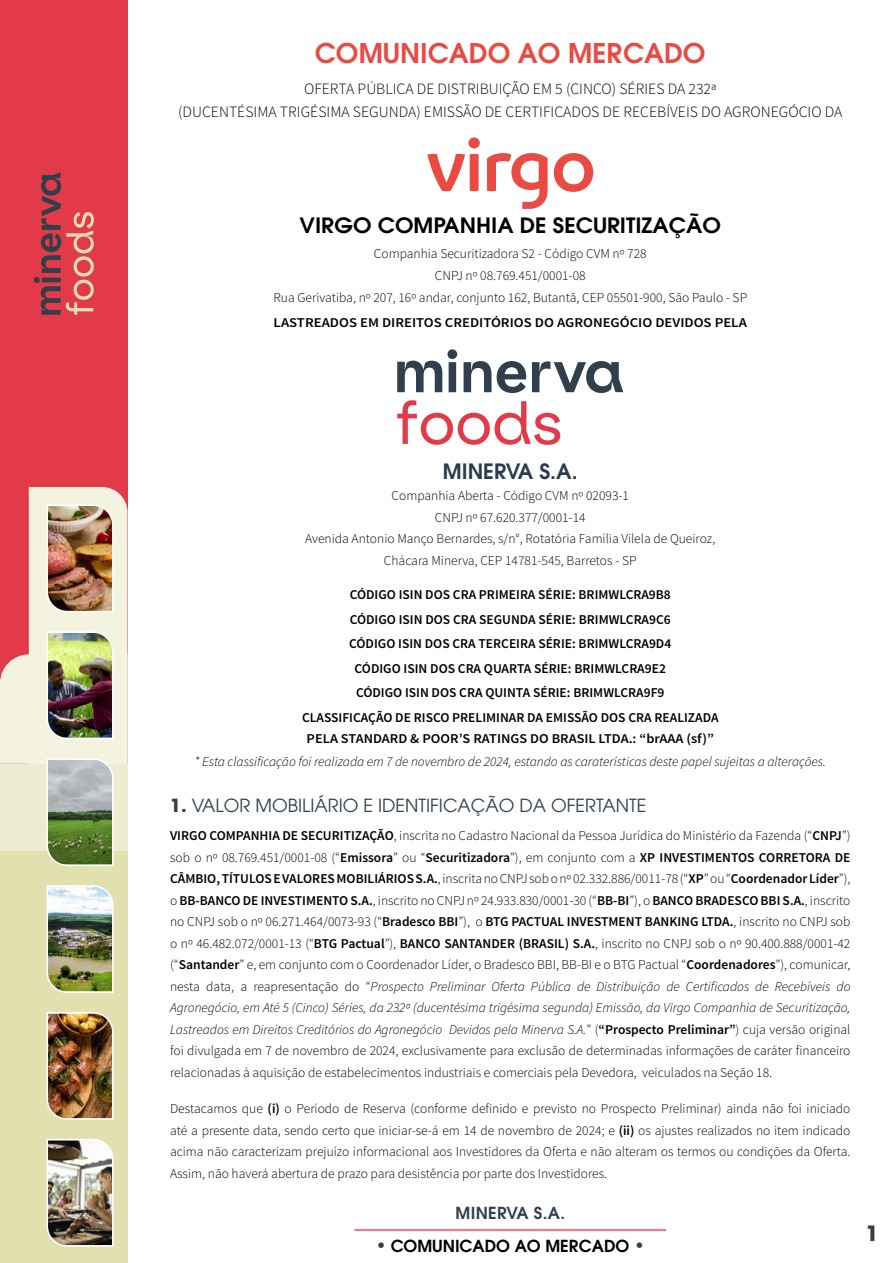
<style>
.page{position:relative;width:893px;height:1263px;background:#fff}
.page>*{position:absolute;margin:0;border:0;box-sizing:border-box;transform-origin:0 0}
.t1{font:600 27px "ITC Avant Garde Pro";color:#e94a42}
.t2{font:600 21px "ITC Avant Garde Pro";color:#000;scale:1.05 1}
.t3{font:600 21px "ITC Avant Garde Pro";color:#2b3c4c}
.t4{font:700 21px "ITC Avant Garde Pro";color:#32404d}
.t5{font:18px "ITC Avant Garde Pro";color:#32404d}
.t6{font:600 16.5px "ITC Avant Garde Pro";color:#000}
.t7{font:600 16.5px "ITC Avant Garde Pro";letter-spacing:.02em;color:#32404d}
.t8{font:300 15.75px/22.5px "Source Sans Pro";color:#000;text-align:center}
.t9{font:300 13.5px/21.6px "Source Sans Pro";color:#000;text-align:center}
.t10{font:600 13.5px/24.6px "Source Sans Pro";color:#000;text-align:center}
.t11{font:italic 300 13.5px "Source Sans Pro";color:#000}
.t12{font:600 13.5px "Source Sans Pro";color:#000;scale:1.09 1}
.t13{font:600 13.5px "Source Sans Pro";color:#000;scale:1.06 1}
.s1{font-weight:700}
.s2{font-weight:600}
.s3{font-style:italic}
.s4{font-size:18px;color:#32404d}
</style>
<div class="page">
<div style="left:0;top:0;width:128px;height:1263px;background:#e33a49"></div>
<div style="left:0;top:778px;width:128px;height:485px;background:#e3e0b0"></div>
<svg style="left:34px;top:172px;width:60px;height:143px"></svg>
<img style="left:0;top:487px;width:128px;height:380px">
<img style="left:46px;top:885px;width:68px;height:108px">
<img style="left:46px;top:1012px;width:68px;height:108px">
<img style="left:46px;top:1138px;width:68px;height:109px">
<hr style="left:354px;top:1229px;width:312px;height:2px;background:#e33a49">
<svg style="left:427px;top:137px;width:53px;height:54px"></svg>
<svg style="left:554px;top:153px;width:39px;height:39px"></svg>
<svg style="left:487px;top:153px;width:61px;height:56px"></svg>
<svg style="left:397px;top:400px;width:163px;height:45px"></svg>
<svg style="left:397px;top:349px;width:226px;height:44px"></svg>
<h1 class="t1" style="left:315px;top:35px;width:392px">COMUNICADO AO MERCADO</h1>
<p class="t8" style="left:178px;top:78px;width:666px">OFERTA PÚBLICA DE DISTRIBUIÇÃO EM 5 (CINCO) SÉRIES DA 232ª<br>(DUCENTÉSIMA TRIGÉSIMA SEGUNDA) EMISSÃO DE CERTIFICADOS DE RECEBÍVEIS DO AGRONEGÓCIO DA</p>
<h2 class="t2" style="left:300px;top:211px;width:403px">VIRGO COMPANHIA DE SECURITIZAÇÃO</h2>
<p class="t9" style="left:273px;top:243px;width:475px">Companhia Securitizadora S2 - Código CVM nº 728<br>CNPJ nº 08.769.451/0001-08<br>Rua Gerivatiba, nº 207, 16º andar, conjunto 162, Butantã, CEP 05501-900, São Paulo - SP</p>
<p class="t12" style="left:274px;top:314px;width:436px">LASTREADOS EM DIREITOS CREDITÓRIOS DO AGRONEGÓCIO DEVIDOS PELA</p>
<h2 class="t3" style="left:443px;top:457px;width:136px">MINERVA S.A.</h2>
<p class="t9" style="left:305px;top:485px;width:412px">Companhia Aberta - Código CVM nº 02093-1<br>CNPJ nº 67.620.377/0001-14<br>Avenida Antonio Manço Bernardes, s/n°, Rotatória Família Vilela de Queiroz, Chácara Minerva, CEP 14781-545, Barretos - SP</p>
<p class="t10" style="left:302px;top:583px;width:418px">CÓDIGO ISIN DOS CRA PRIMEIRA SÉRIE: BRIMWLCRA9B8<br>CÓDIGO ISIN DOS CRA SEGUNDA SÉRIE: BRIMWLCRA9C6<br>CÓDIGO ISIN DOS CRA TERCEIRA SÉRIE: BRIMWLCRA9D4<br>CÓDIGO ISIN DOS CRA QUARTA SÉRIE: BRIMWLCRA9E2<br>CÓDIGO ISIN DOS CRA QUINTA SÉRIE: BRIMWLCRA9F9<br>CLASSIFICAÇÃO DE RISCO PRELIMINAR DA EMISSÃO DOS CRA REALIZADA</p>
<p class="t13" style="left:307px;top:730px;width:386px">PELA STANDARD &amp; POOR’S RATINGS DO BRASIL LTDA.: “brAAA (sf)”</p>
<p class="t11" style="left:194px;top:753px;width:633px">* Esta classificação foi realizada em 7 de novembro de 2024, estando as caraterísticas deste papel sujeitas a alterações.</p>
<h3 class="t5" style="left:170px;top:794px;width:478px"><span class="s1">1.</span> VALOR MOBILIÁRIO E IDENTIFICAÇÃO DA OFERTANTE</h3>
<p class="t9" style="left:170px;top:825px;width:682px;text-align:justify"><span class="s2">VIRGO COMPANHIA DE SECURITIZAÇÃO</span>, inscrita no Cadastro Nacional da Pessoa Jurídica do Ministério da Fazenda (“<span class="s2">CNPJ</span>”) sob o nº 08.769.451/0001-08 (“<span class="s2">Emissora</span>” ou “<span class="s2">Securitizadora</span>”), em conjunto com a <span class="s2">XP INVESTIMENTOS CORRETORA DE CÂMBIO, TÍTULOS E VALORES MOBILIÁRIOS S.A.</span>, inscrita no CNPJ sob o nº 02.332.886/0011-78 (“<span class="s2">XP</span>” ou “<span class="s2">Coordenador Líder</span>”), o <span class="s2">BB-BANCO DE INVESTIMENTO S.A.</span>, inscrito no CNPJ nº 24.933.830/0001-30 (“<span class="s2">BB-BI</span>”), o <span class="s2">BANCO BRADESCO BBI S.A.</span>, inscrito no CNPJ sob o nº 06.271.464/0073-93 (“<span class="s2">Bradesco BBI</span>”), o <span class="s2">BTG PACTUAL INVESTMENT BANKING LTDA.</span>, inscrito no CNPJ sob o nº 46.482.072/0001-13 (“<span class="s2">BTG Pactual</span>”), <span class="s2">BANCO SANTANDER (BRASIL) S.A.</span>, inscrito no CNPJ sob o nº 90.400.888/0001-42 (“<span class="s2">Santander</span>” e, em conjunto com o Coordenador Líder, o Bradesco BBI, BB-BI e o BTG Pactual “<span class="s2">Coordenadores</span>”), comunicar, nesta data, a reapresentação do “<span class="s3">Prospecto Preliminar Oferta Pública de Distribuição de Certificados de Recebíveis do Agronegócio, em Até 5 (Cinco) Séries, da 232ª (ducentésima trigésima segunda) Emissão, da Virgo Companhia de Securitização, Lastreados em Direitos Creditórios do Agronegócio Devidos pela Minerva S.A.</span>” (<span class="s2">“Prospecto Preliminar”</span>) cuja versão original foi divulgada em 7 de novembro de 2024, exclusivamente para exclusão de determinadas informações de caráter financeiro relacionadas à aquisição de estabelecimentos industriais e comerciais pela Devedora, veiculados na Seção 18.</p>
<p class="t9" style="left:170px;top:1098px;width:682px;text-align:justify">Destacamos que <span class="s2">(i)</span> o Período de Reserva (conforme definido e previsto no Prospecto Preliminar) ainda não foi iniciado até a presente data, sendo certo que iniciar-se-á em 14 de novembro de 2024; e <span class="s2">(ii)</span> os ajustes realizados no item indicado acima não caracterizam prejuízo informacional aos Investidores da Oferta e não alteram os termos ou condições da Oferta.<br>Assim, não haverá abertura de prazo para desistência por parte dos Investidores.</p>
<p class="t7" style="left:456px;top:1202px;width:111px">MINERVA S.A.</p>
<p class="t6" style="left:376px;top:1235px;width:271px"><span class="s4">•</span> COMUNICADO AO MERCADO <span class="s4">•</span></p>
<h2 class="t4" style="left:866px;top:1219px;width:14px">1</h2>
</div>
